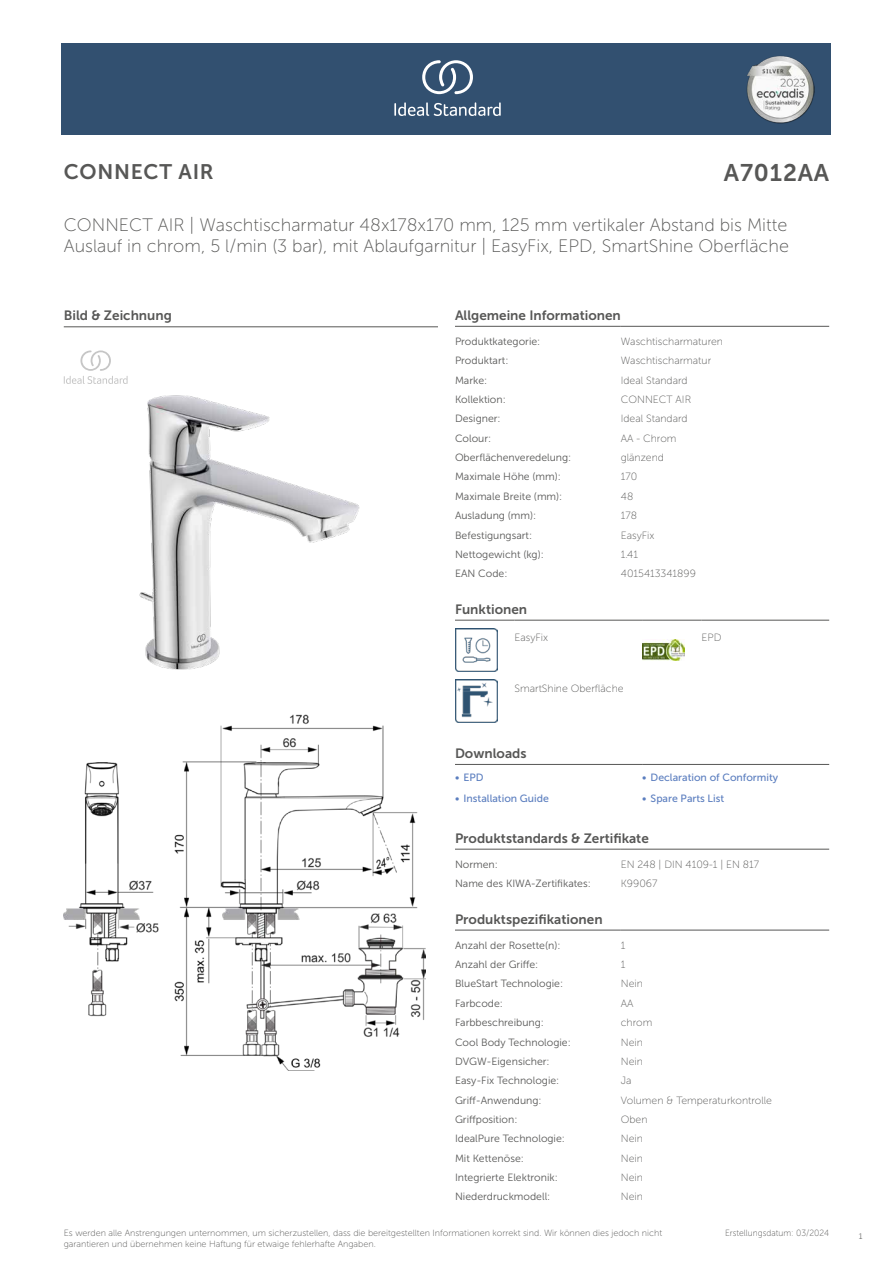
<style>
.page{position:relative;width:893px;height:1263px;background:#fff}
.page>*{position:absolute;margin:0;border:0;box-sizing:border-box;transform-origin:0 0}
.t1{font:24px "Museo Sans 700";letter-spacing:.035em;color:#575756}
.t2{font:21px "Museo Sans 700";letter-spacing:.035em;color:#575756}
.t3{font:18px/21.6px "Museo Sans 100";color:#575756}
.t4{font:13.5px "Museo Sans 700";color:#575756}
.t5{font:10.5px "Museo Sans 300";color:#575756}
.t6{font:10.5px "Museo Sans 100";color:#575756}
.t7{font:10.5px "Museo Sans 500";color:#5b7ebf}
.t8{font:9px/10.8px "Museo Sans 100";color:#575756}
.t9{font:9px "Museo Sans 100";color:#575756;scale:.95 1}
.t10{font:300 9px "Calibri";color:#575756;scale:.95 1}
</style>
<div class="page">
<div style="left:62px;top:43px;width:769px;height:91px;background:#325070"></div>
<hr style="left:455px;top:326px;width:166px;height:1px;background:#575756">
<hr style="left:621px;top:326px;width:208px;height:1px;background:#575756">
<hr style="left:455px;top:620px;width:59px;height:1px;background:#575756">
<hr style="left:514px;top:620px;width:128px;height:1px;background:#575756">
<hr style="left:642px;top:620px;width:60px;height:1px;background:#575756">
<hr style="left:702px;top:620px;width:127px;height:1px;background:#575756">
<img style="left:455px;top:629px;width:42px;height:42px">
<img style="left:642px;top:640px;width:43px;height:20px">
<img style="left:455px;top:680px;width:42px;height:42px">
<hr style="left:455px;top:764px;width:187px;height:1px;background:#575756">
<hr style="left:642px;top:764px;width:187px;height:1px;background:#575756">
<hr style="left:455px;top:849px;width:166px;height:1px;background:#575756">
<hr style="left:621px;top:849px;width:208px;height:1px;background:#575756">
<hr style="left:455px;top:930px;width:166px;height:1px;background:#575756">
<hr style="left:621px;top:930px;width:208px;height:1px;background:#575756">
<img style="left:64px;top:714px;width:361px;height:356px">
<hr style="left:64px;top:327px;width:374px;height:1px;background:#575756">
<svg style="left:64px;top:350px;width:64px;height:34px"></svg>
<img style="left:139px;top:395px;width:221px;height:275px">
<svg style="left:394px;top:102px;width:107px;height:14px"></svg>
<svg style="left:422px;top:60px;width:51px;height:34px"></svg>
<img style="left:746px;top:56px;width:68px;height:67px">
<h2 class="t2" style="left:64px;top:160px;width:152px">CONNECT AIR</h2>
<h1 class="t1" style="left:724px;top:160px;width:107px">A7012AA</h1>
<h3 class="t3" style="left:64px;top:214px;width:727px">CONNECT AIR | Waschtischarmatur 48x178x170 mm, 125 mm vertikaler Abstand bis Mitte<br>Auslauf in chrom, 5 l/min (3 bar), mit Ablaufgarnitur | EasyFix, EPD, SmartShine Oberfläche</h3>
<p class="t4" style="left:64px;top:308px;width:110px">Bild &amp; Zeichnung</p>
<p class="t4" style="left:455px;top:308px;width:167px">Allgemeine Informationen</p>
<p class="t5" style="left:455px;top:336px;width:87px">Produktkategorie:</p>
<p class="t6" style="left:621px;top:336px;width:104px">Waschtischarmaturen</p>
<p class="t5" style="left:455px;top:355px;width:55px">Produktart:</p>
<p class="t6" style="left:621px;top:355px;width:92px">Waschtischarmatur</p>
<p class="t5" style="left:455px;top:374px;width:34px">Marke:</p>
<p class="t6" style="left:621px;top:374px;width:68px">Ideal Standard</p>
<p class="t5" style="left:455px;top:394px;width:52px">Kollektion:</p>
<p class="t6" style="left:621px;top:394px;width:72px">CONNECT AIR</p>
<p class="t5" style="left:455px;top:413px;width:47px">Designer:</p>
<p class="t6" style="left:621px;top:413px;width:68px">Ideal Standard</p>
<p class="t5" style="left:455px;top:432px;width:38px">Colour:</p>
<p class="t6" style="left:621px;top:433px;width:57px">AA - Chrom</p>
<p class="t5" style="left:455px;top:452px;width:118px">Oberflächenveredelung:</p>
<p class="t6" style="left:621px;top:452px;width:45px">glänzend</p>
<p class="t5" style="left:455px;top:471px;width:107px">Maximale Höhe (mm):</p>
<p class="t6" style="left:621px;top:471px;width:18px">170</p>
<p class="t5" style="left:455px;top:491px;width:109px">Maximale Breite (mm):</p>
<p class="t6" style="left:621px;top:491px;width:14px">48</p>
<p class="t5" style="left:455px;top:510px;width:83px">Ausladung (mm):</p>
<p class="t6" style="left:621px;top:510px;width:18px">178</p>
<p class="t5" style="left:455px;top:529px;width:79px">Befestigungsart:</p>
<p class="t6" style="left:621px;top:529px;width:35px">EasyFix</p>
<p class="t5" style="left:455px;top:549px;width:90px">Nettogewicht (kg):</p>
<p class="t6" style="left:621px;top:549px;width:19px">1.41</p>
<p class="t5" style="left:455px;top:568px;width:54px">EAN Code:</p>
<p class="t6" style="left:621px;top:568px;width:77px">4015413341899</p>
<p class="t4" style="left:455px;top:602px;width:74px">Funktionen</p>
<p class="t6" style="left:514px;top:632px;width:35px">EasyFix</p>
<p class="t6" style="left:702px;top:632px;width:21px">EPD</p>
<p class="t6" style="left:514px;top:683px;width:111px">SmartShine Oberfläche</p>
<p class="t4" style="left:455px;top:746px;width:73px">Downloads</p>
<p class="t7" style="left:455px;top:772px;width:30px">• EPD</p>
<p class="t7" style="left:642px;top:772px;width:138px">• Declaration of Conformity</p>
<p class="t7" style="left:455px;top:793px;width:95px">• Installation Guide</p>
<p class="t7" style="left:642px;top:793px;width:84px">• Spare Parts List</p>
<p class="t4" style="left:455px;top:831px;width:195px">Produktstandards &amp; Zertifikate</p>
<p class="t5" style="left:455px;top:858px;width:44px">Normen:</p>
<p class="t6" style="left:621px;top:859px;width:140px">EN 248 | DIN 4109-1 | EN 817</p>
<p class="t5" style="left:455px;top:878px;width:137px">Name des KIWA-Zertifikates:</p>
<p class="t6" style="left:621px;top:878px;width:38px">K99067</p>
<p class="t4" style="left:455px;top:911px;width:149px">Produktspezifikationen</p>
<p class="t5" style="left:455px;top:939px;width:107px">Anzahl der Rosette(n):</p>
<p class="t6" style="left:621px;top:939px;width:6px">1</p>
<p class="t5" style="left:455px;top:959px;width:85px">Anzahl der Griffe:</p>
<p class="t6" style="left:621px;top:959px;width:6px">1</p>
<p class="t5" style="left:455px;top:978px;width:110px">BlueStart Technologie:</p>
<p class="t6" style="left:621px;top:978px;width:24px">Nein</p>
<p class="t5" style="left:455px;top:997px;width:49px">Farbcode:</p>
<p class="t6" style="left:621px;top:998px;width:14px">AA</p>
<p class="t5" style="left:455px;top:1017px;width:90px">Farbbeschreibung:</p>
<p class="t6" style="left:621px;top:1017px;width:33px">chrom</p>
<p class="t5" style="left:455px;top:1036px;width:117px">Cool Body Technologie:</p>
<p class="t6" style="left:621px;top:1036px;width:24px">Nein</p>
<p class="t5" style="left:455px;top:1056px;width:96px">DVGW-Eigensicher:</p>
<p class="t6" style="left:621px;top:1056px;width:24px">Nein</p>
<p class="t5" style="left:455px;top:1075px;width:106px">Easy-Fix Technologie:</p>
<p class="t6" style="left:621px;top:1075px;width:12px">Ja</p>
<p class="t5" style="left:455px;top:1094px;width:88px">Griff-Anwendung:</p>
<p class="t6" style="left:621px;top:1094px;width:153px">Volumen &amp; Temperaturkontrolle</p>
<p class="t5" style="left:455px;top:1114px;width:64px">Griffposition:</p>
<p class="t6" style="left:621px;top:1114px;width:28px">Oben</p>
<p class="t5" style="left:455px;top:1133px;width:111px">IdealPure Technologie:</p>
<p class="t6" style="left:621px;top:1133px;width:24px">Nein</p>
<p class="t5" style="left:455px;top:1152px;width:70px">Mit Kettenöse:</p>
<p class="t6" style="left:621px;top:1152px;width:24px">Nein</p>
<p class="t5" style="left:455px;top:1172px;width:104px">Integrierte Elektronik:</p>
<p class="t6" style="left:621px;top:1172px;width:24px">Nein</p>
<p class="t5" style="left:455px;top:1191px;width:97px">Niederdruckmodell:</p>
<p class="t6" style="left:621px;top:1191px;width:24px">Nein</p>
<p class="t8" style="left:64px;top:1227px;width:600px">Es werden alle Anstrengungen unternommen, um sicherzustellen, dass die bereitgestellten Informationen korrekt sind. Wir können dies jedoch nicht garantieren und übernehmen keine Haftung für etwaige fehlerhafte Angaben.</p>
<p class="t9" style="left:725px;top:1228px;width:111px">Erstellungsdatum: 03/2024</p>
<p class="t10" style="left:858px;top:1230px;width:6px">1</p>
</div>
